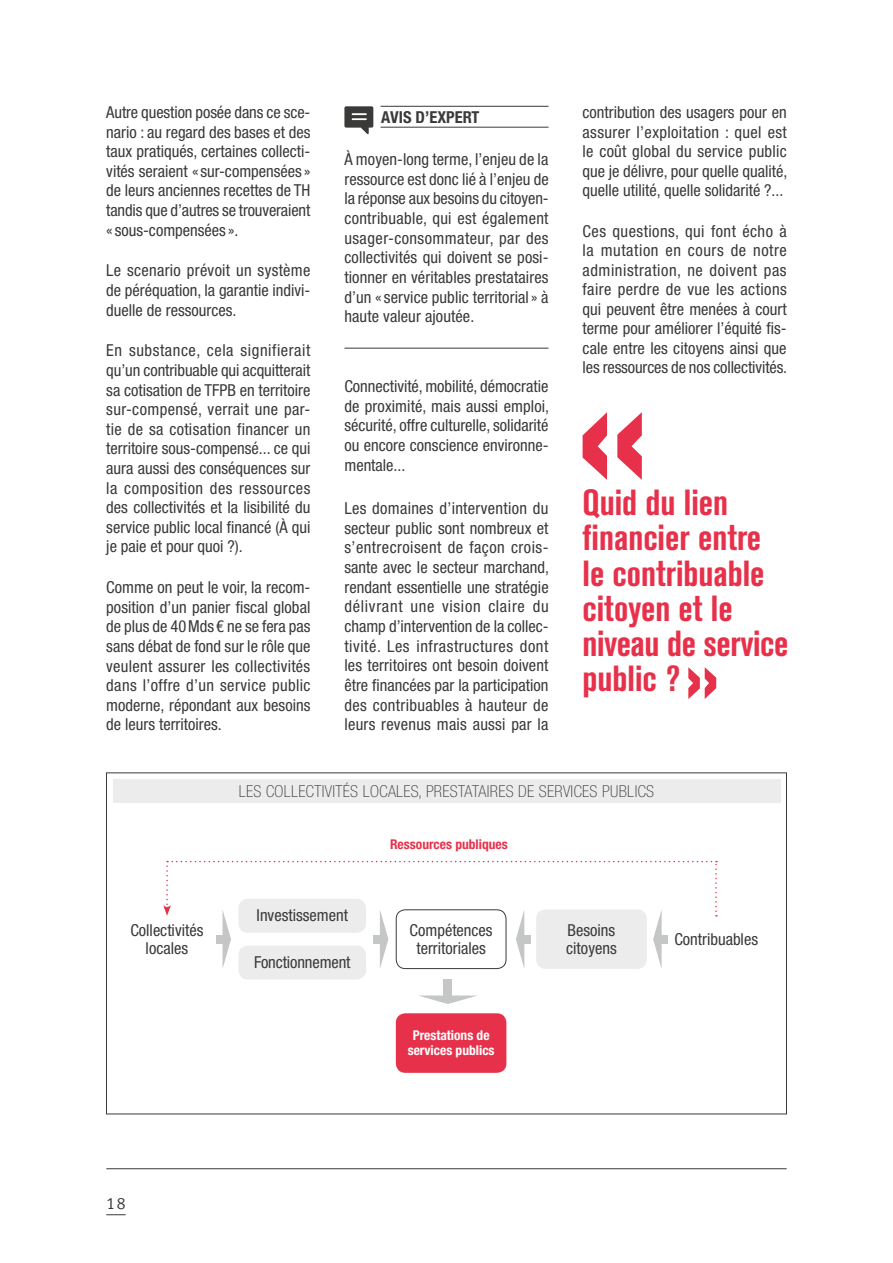
<style>
.page{position:relative;width:893px;height:1263px;background:#fff}
.page>*{position:absolute;margin:0;border:0;box-sizing:border-box;transform-origin:0 0}
.t1{font:700 condensed 36px/35.2px "Akzidenz Grotesk Std";color:#e7314b}
.t2{font:condensed 16.5px/19.6px "Helvetica Neue LT Std";color:#3a3a39;text-align:justify}
.t3{font:100 condensed 16.5px "Helvetica Neue LT Std";letter-spacing:.02em;color:#3a3a39}
.t4{font:700 condensed 16.5px "Helvetica Neue LT Std";color:#3a3a39}
.t5{font:16.5px "Meta Caps";color:#3a3a39}
.t6{font:700 condensed 13.5px/15px "Helvetica Neue LT Std";color:#fff;text-align:center}
.t7{font:700 condensed 13.5px "Helvetica Neue LT Std";color:#e7314b}
</style>
<div class="page">
<div style="left:396px;top:1013px;width:110px;height:60px;background:#e7314b;border-radius:10px"></div>
<div style="left:238px;top:945px;width:128px;height:34px;background:#ececec;border-radius:10px"></div>
<svg style="left:163px;top:861px;width:554px;height:108px"></svg>
<div style="left:373px;top:935px;width:9px;height:8px;background:#c5c6c6"></div>
<div style="left:216px;top:935px;width:9px;height:8px;background:#c5c6c6"></div>
<div style="left:522px;top:935px;width:9px;height:8px;background:#c5c6c6"></div>
<svg style="left:419px;top:995px;width:58px;height:9px"></svg>
<div style="left:444px;top:979px;width:8px;height:17px;background:#c5c6c6"></div>
<div style="left:659px;top:935px;width:9px;height:8px;background:#c5c6c6"></div>
<hr style="left:381px;top:127px;width:168px;height:1px;background:#3a3a39">
<hr style="left:381px;top:106px;width:168px;height:1px;background:#3a3a39">
<hr style="left:344px;top:348px;width:205px;height:1px;background:#3a3a39">
<svg style="left:344px;top:106px;width:29px;height:28px"></svg>
<div style="left:113px;top:779px;width:667px;height:23px;background:#ececec"></div>
<svg style="left:106px;top:1214px;width:20px;height:1px"></svg>
<hr style="left:106px;top:1168px;width:681px;height:1px;background:#3a3a39">
<svg style="left:583px;top:412px;width:59px;height:68px"></svg>
<svg style="left:688px;top:667px;width:28px;height:32px"></svg>
<p class="t2" style="left:106px;top:102px;width:206px">Autre question posée dans ce sce&shy;nario : au regard des bases et des taux pratiqués, certaines collecti&shy;vités seraient « sur-compensées » de leurs anciennes recettes de TH tandis que d’autres se trouveraient « sous-compensées ».</p>
<p class="t2" style="left:106px;top:261px;width:206px">Le scenario prévoit un système de péréquation, la garantie indivi&shy;duelle de ressources.</p>
<p class="t2" style="left:106px;top:341px;width:206px">En substance, cela signifierait qu’un contribuable qui acquitterait sa cotisation de TFPB en territoire sur-compensé, verrait une par&shy;tie de sa cotisation financer un territoire sous-compensé... ce qui aura aussi des conséquences sur la composition des ressources des collectivités et la lisibilité du service public local financé (À qui je paie et pour quoi ?).</p>
<p class="t2" style="left:106px;top:577px;width:206px">Comme on peut le voir, la recom&shy;position d’un panier fiscal global de plus de 40Mds€ ne se fera pas sans débat de fond sur le rôle que veulent assurer les collectivités dans l’offre d’un service public moderne, répondant aux besoins de leurs territoires.</p>
<p class="t4" style="left:381px;top:107px;width:100px">AVIS D’EXPERT</p>
<p class="t2" style="left:344px;top:149px;width:206px">À moyen-long terme, l’enjeu de la ressource est donc lié à l’enjeu de la réponse aux besoins du citoyen&shy;contribuable, qui est également usager-consommateur, par des collectivités qui doivent se posi&shy;tionner en véritables prestataires d’un « service public territorial» à haute valeur ajoutée.</p>
<p class="t2" style="left:344px;top:376px;width:206px">Connectivité, mobilité, démocratie de proximité, mais aussi emploi, sécurité, offre culturelle, solidarité ou encore conscience environne&shy;mentale...</p>
<p class="t2" style="left:344px;top:498px;width:206px">Les domaines d’intervention du secteur public sont nombreux et s’entrecroisent de façon crois&shy;sante avec le secteur marchand, rendant essentielle une stratégie délivrant une vision claire du champ d’intervention de la collec&shy;tivité. Les infrastructures dont les territoires ont besoin doivent être financées par la participation des contribuables à hauteur de leurs revenus mais aussi par la</p>
<p class="t2" style="left:583px;top:102px;width:206px">contribution des usagers pour en assurer l’exploitation : quel est le coût global du service public que je délivre, pour quelle qualité, quelle utilité, quelle solidarité ?...</p>
<p class="t2" style="left:583px;top:221px;width:206px">Ces questions, qui font écho à la mutation en cours de notre administration, ne doivent pas faire perdre de vue les actions qui peuvent être menées à court terme pour améliorer l’équité fis&shy;cale entre les citoyens ainsi que les ressources de nos collectivités.</p>
<h1 class="t1" style="left:583px;top:485px;width:207px">Quid du lien financier entre le contribuable citoyen et le niveau de service public ?</h1>
<p class="t3" style="left:239px;top:781px;width:417px">LES COLLECTIVITÉS LOCALES, PRESTATAIRES DE SERVICES PUBLICS</p>
<p class="t2" style="left:130px;top:921px;width:74px;line-height:18px;text-align:center">Collectivités locales</p>
<p class="t2" style="left:257px;top:905px;width:93px">Investissement</p>
<p class="t2" style="left:254px;top:952px;width:98px">Fonctionnement</p>
<p class="t7" style="left:390px;top:836px;width:119px">Ressources publiques</p>
<p class="t2" style="left:410px;top:921px;width:85px;line-height:18px;text-align:center">Compétences territoriales</p>
<p class="t6" style="left:408px;top:1028px;width:88px">Prestations de services publics</p>
<p class="t5" style="left:106px;top:1193px;width:21px">18</p>
<p class="t2" style="left:566px;top:921px;width:52px;line-height:18px">Besoins citoyens</p>
<p class="t2" style="left:674px;top:929px;width:85px">Contribuables</p>
</div>
